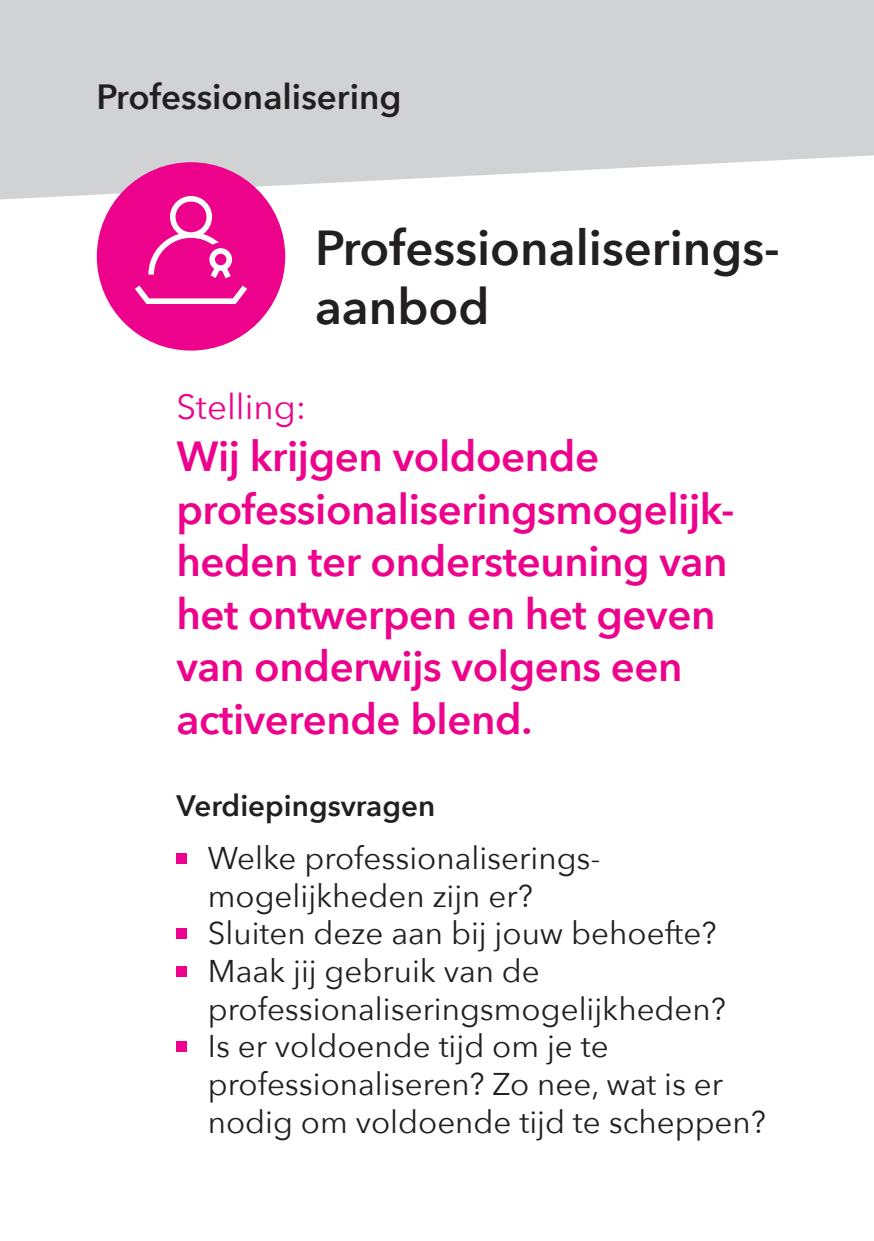
<style>
.page{position:relative;width:874px;height:1241px;background:#fff}
.page>*{position:absolute;margin:0;border:0;box-sizing:border-box;transform-origin:0 0}
.t1{font:600 49px/58.8px "Avenir Next";color:#231f20}
.t2{font:600 42px/52.5px "Avenir Next";letter-spacing:-.01em;color:#ed028c}
.t3{font:600 35px "Avenir Next";color:#231f20}
.t4{font:35px "Avenir Next";color:#ed028c}
.t5{font:31.5px/37.8px "Avenir Next";color:#231f20}
.t6{font:600 29.4px "Avenir Next";color:#231f20}
</style>
<div class="page">
<svg style="left:0;top:0;width:873px;height:199px;background:#d5d6d8"></svg>
<div style="left:176px;top:853px;width:11px;height:10px;background:#ed028c"></div>
<div style="left:176px;top:928px;width:11px;height:10px;background:#ed028c"></div>
<div style="left:176px;top:966px;width:11px;height:10px;background:#ed028c"></div>
<div style="left:176px;top:1041px;width:11px;height:10px;background:#ed028c"></div>
<div style="left:97px;top:162px;width:188px;height:188px;background:#ed028c;border-radius:50%"></div>
<svg style="left:148px;top:196px;width:84px;height:82px"></svg>
<svg style="left:135px;top:285px;width:112px;height:19px"></svg>
<p class="t3" style="left:96px;top:67px;width:306px">Professionalisering</p>
<p class="t1" style="left:315px;top:217px;width:466px">Professionaliserings&shy;aanbod</p>
<p class="t4" style="left:176px;top:377px;width:131px">Stelling:</p>
<p class="t2" style="left:176px;top:429px;width:559px">Wij krijgen voldoende professionaliseringsmogelijk&shy;heden ter ondersteuning van het ontwerpen en het geven van onderwijs volgens een activerende blend.</p>
<p class="t6" style="left:176px;top:780px;width:260px">Verdiepingsvragen</p>
<p class="t5" style="left:208px;top:837px;width:394px">Welke professionaliserings&shy;mogelijkheden zijn er?</p>
<p class="t5" style="left:208px;top:912px;width:510px">Sluiten deze aan bij jouw behoefte?</p>
<p class="t5" style="left:208px;top:950px;width:519px">Maak jij gebruik van de professionaliseringsmogelijkheden?</p>
<p class="t5" style="left:208px;top:1025px;width:559px">Is er voldoende tijd om je te professionaliseren? Zo nee, wat is er nodig om voldoende tijd te scheppen?</p>
</div>
